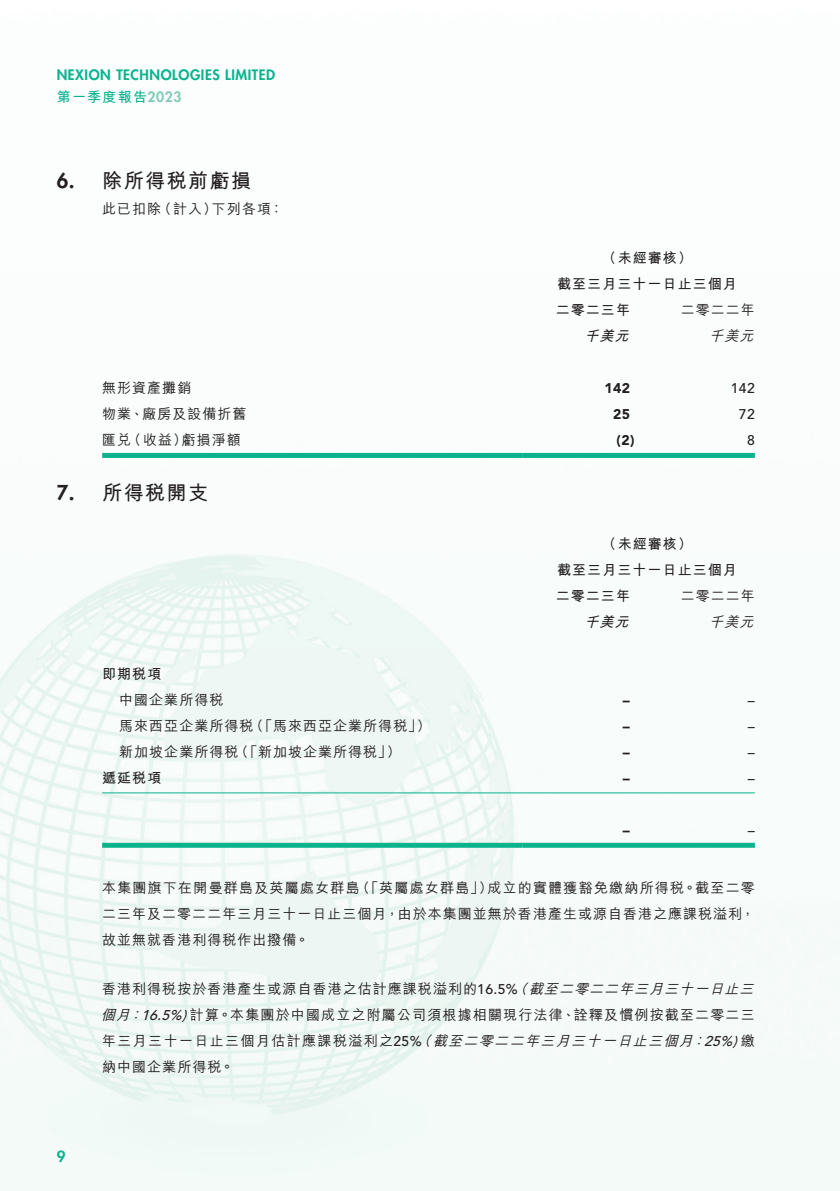
<style>
.page{position:relative;width:840px;height:1191px;background:#fff}
.page>*{position:absolute;margin:0;border:0;box-sizing:border-box;transform-origin:0 0}
.t1{font:700 20px "M Hei HK";letter-spacing:.075em;color:#231f20}
.t2{font:800 15px "Futura Std";color:#09b38d}
.t3{font:500 14px/26px "M Hei HK";letter-spacing:.075em;color:#231f20;text-align:justify}
.t4{font:700 14px/26px "M Hei HK";letter-spacing:.075em;color:#231f20}
.t5{font:800 14px "Futura Std";letter-spacing:.04em;color:#09b38d}
.t6{font:900 14px "Avenir LT Std";color:#231f20}
.t7{font:500 14px "Avenir LT Std";color:#231f20}
.t8{font:700 14px "M Hei HK";letter-spacing:.09em;color:#09b38d}
.t9{font:italic 700 14px "M Hei HK";color:#231f20}
.t10{font:italic 500 14px "M Hei HK";color:#231f20}
.s1{font-family:"Futura Std";font-weight:800;color:#82ccb5}
.s2{font-family:"Futura Std";font-weight:800}
.s3{font-family:"Avenir LT Std"}
.s4{font-style:italic}
.s5{font-family:"Avenir LT Std";font-style:italic}
</style>
<div class="page">
<img style="left:0;top:452px;width:839px;height:739px">
<div style="left:102px;top:453px;width:420px;height:5px;background:#09b38d"></div>
<div style="left:522px;top:453px;width:124px;height:5px;background:#09b38d"></div>
<div style="left:646px;top:453px;width:108px;height:5px;background:#09b38d"></div>
<hr style="left:102px;top:792px;width:420px;height:1px;background:#09b38d">
<hr style="left:522px;top:792px;width:124px;height:1px;background:#09b38d">
<hr style="left:646px;top:792px;width:108px;height:1px;background:#09b38d">
<div style="left:102px;top:842px;width:420px;height:5px;background:#09b38d"></div>
<div style="left:522px;top:842px;width:124px;height:5px;background:#09b38d"></div>
<div style="left:646px;top:842px;width:108px;height:5px;background:#09b38d"></div>
<p class="t5" style="left:57px;top:66px;width:220px">NEXION TECHNOLOGIES LIMITED</p>
<p class="t8" style="left:57px;top:86px;width:126px">第一季度報告<span class="s1">2023</span></p>
<h1 class="t1" style="left:57px;top:166px;width:196px"><span class="s2">6.</span> 除所得稅前虧損</h1>
<p class="t3" style="left:102px;top:195px;width:183px">此已扣除（計入）下列各項：</p>
<p class="t4" style="left:555px;top:243px;width:182px;text-indent:46px">（未經審核）<br>截至三月三十一日止三個月二零二三年</p>
<p class="t3" style="left:680px;top:295px;width:76px">二零二二年</p>
<p class="t9" style="left:584px;top:325px;width:50px">千美元</p>
<p class="t10" style="left:709px;top:325px;width:50px">千美元</p>
<p class="t3" style="left:102px;top:373px;width:91px">無形資產攤銷</p>
<p class="t6" style="left:604px;top:379px;width:27px">142</p>
<p class="t7" style="left:730px;top:380px;width:25px">142</p>
<p class="t3" style="left:102px;top:399px;width:146px">物業、廠房及設備折舊</p>
<p class="t6" style="left:612px;top:405px;width:18px">25</p>
<p class="t7" style="left:738px;top:406px;width:17px">72</p>
<p class="t3" style="left:102px;top:425px;width:140px">匯兌（收益）虧損淨額</p>
<p class="t6" style="left:616px;top:431px;width:19px">(2)</p>
<p class="t7" style="left:746px;top:432px;width:9px">8</p>
<h1 class="t1" style="left:57px;top:477px;width:153px"><span class="s2">7.</span> 所得稅開支</h1>
<p class="t4" style="left:555px;top:529px;width:182px;text-indent:46px">（未經審核）<br>截至三月三十一日止三個月二零二三年</p>
<p class="t3" style="left:680px;top:581px;width:76px">二零二二年</p>
<p class="t9" style="left:584px;top:611px;width:50px">千美元</p>
<p class="t10" style="left:709px;top:611px;width:50px">千美元</p>
<p class="t4" style="left:102px;top:659px;width:61px">即期稅項</p>
<p class="t3" style="left:119px;top:685px;width:106px">中國企業所得稅</p>
<p class="t6" style="left:622px;top:691px;width:8px">–</p>
<p class="t7" style="left:747px;top:692px;width:8px">–</p>
<p class="t3" style="left:119px;top:711px;width:313px">馬來西亞企業所得稅（「馬來西亞企業所得稅」）</p>
<p class="t6" style="left:622px;top:717px;width:8px">–</p>
<p class="t7" style="left:747px;top:718px;width:8px">–</p>
<p class="t3" style="left:119px;top:737px;width:283px">新加坡企業所得稅（「新加坡企業所得稅」）</p>
<p class="t6" style="left:622px;top:743px;width:8px">–</p>
<p class="t7" style="left:747px;top:744px;width:8px">–</p>
<p class="t4" style="left:102px;top:763px;width:61px">遞延稅項</p>
<p class="t6" style="left:622px;top:769px;width:8px">–</p>
<p class="t7" style="left:747px;top:770px;width:8px">–</p>
<p class="t6" style="left:622px;top:821px;width:8px">–</p>
<p class="t7" style="left:747px;top:821px;width:8px">–</p>
<p class="t2" style="left:57px;top:1146px;width:10px">9</p>
<p class="t3" style="left:102px;top:873px;width:654px">本集團旗下在開曼群島及英屬處女群島（「英屬處女群島」）成立的實體獲豁免繳納所得稅。截至二零二三年及二零二二年三月三十一日止三個月，由於本集團並無於香港產生或源自香港之應課稅溢利，故並無就香港利得稅作出撥備。</p>
<p class="t3" style="left:101px;top:974px;width:658px;text-align:left">香港利得稅按於香港產生或源自香港之估計應課稅溢利的<span class="s3">16.5%</span><span class="s4">（截至二零二二年三月三十一日止三個月：</span><span class="s5">16.5%)</span>計算。本集團於中國成立之附屬公司須根據相關現行法律、詮釋及慣例按截至二零二三年三月三十一日止三個月估計應課稅溢利之<span class="s3">25%</span><span class="s4">（截至二零二二年三月三十一日止三個月：</span><span class="s5">25%)</span> 繳納中國企業所得稅。</p>
</div>
